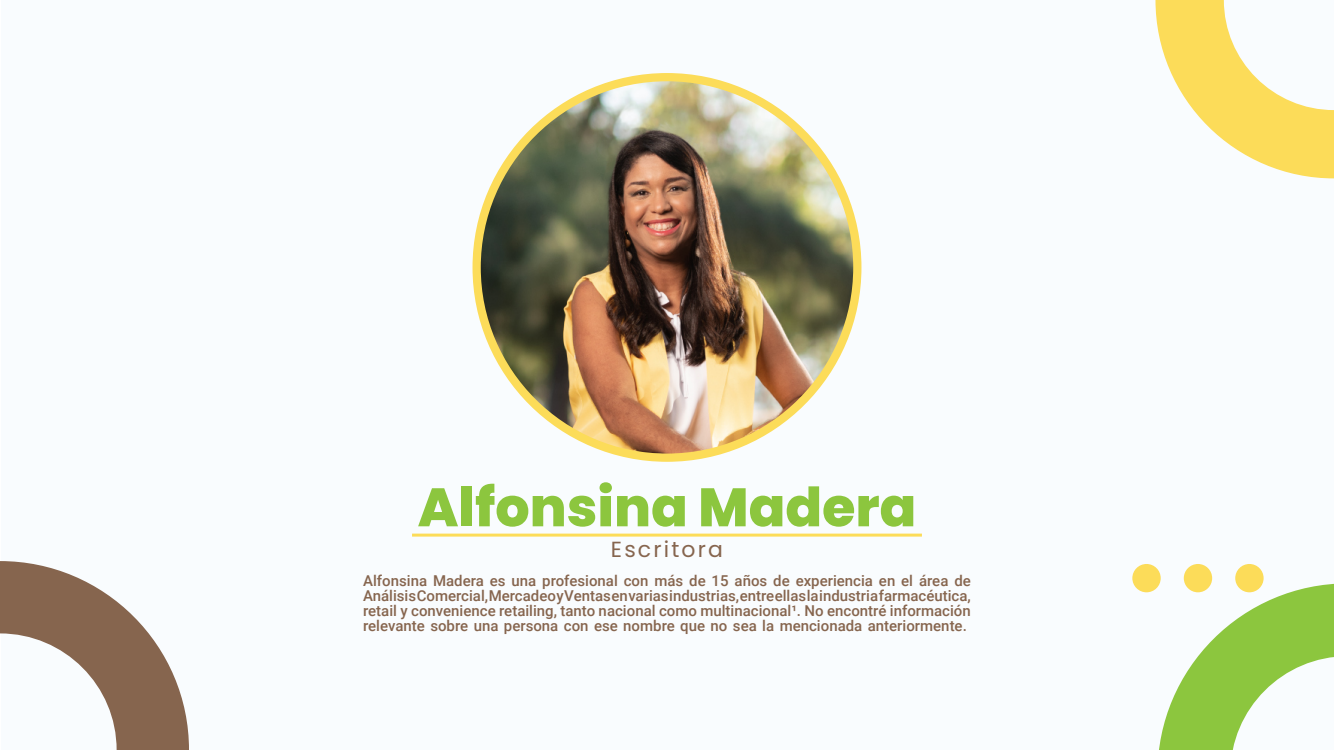
<style>
.page{position:relative;width:1334px;height:750px;background:#fff}
.page>*{position:absolute;margin:0;border:0;box-sizing:border-box;transform-origin:0 0}
.t1{font:800 54px "Poppins";color:#8cc63e}
.t2{font:21.9px "Poppins";letter-spacing:.1em;color:#86654e}
.t3{font:500 15px/15px "Roboto";color:#86654e;text-align:justify}
</style>
<div class="page">
<div style="left:1px;top:0;width:1332px;height:750px;background:#f9fcfe"></div>
<hr style="left:412px;top:534px;width:509px;height:3px;background:#fcdc59">
<svg style="left:0;top:561px;width:189px;height:189px"></svg>
<svg style="left:1155px;top:0;width:178px;height:178px"></svg>
<svg style="left:1157px;top:583px;width:176px;height:167px"></svg>
<img style="left:476px;top:77px;width:381px;height:381px;border-radius:50%">
<div style="left:1235px;top:564px;width:28px;height:28px;background:#fcdc59;border-radius:50%"></div>
<div style="left:1183px;top:564px;width:29px;height:28px;background:#fcdc59;border-radius:50%"></div>
<div style="left:1132px;top:564px;width:28px;height:28px;background:#fcdc59;border-radius:50%"></div>
<h1 class="t1" style="left:417px;top:470px;width:500px">Alfonsina Madera</h1>
<h2 class="t2" style="left:611px;top:534px;width:114px">Escritora</h2>
<p class="t3" style="left:363px;top:574px;width:609px">Alfonsina Madera es una profesional con más de 15 años de experiencia en el área de AnálisisComercial,MercadeoyVentasenvariasindustrias,entreellaslaindustriafarmacéutica, retail y convenience retailing, tanto nacional como multinacional¹. No encontré información relevante sobre una persona con ese nombre que no sea la mencionada anteriormente.</p>
</div>
